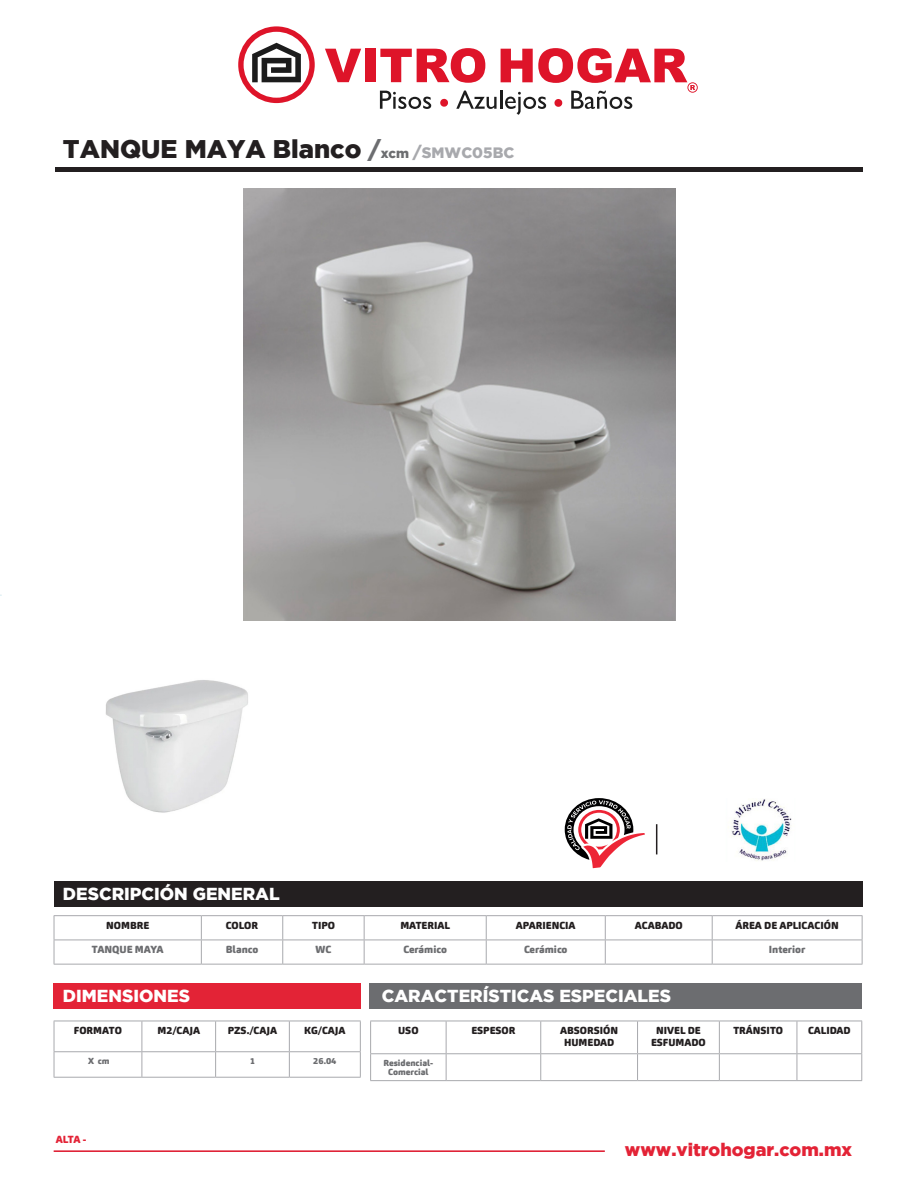
<style>
.page{position:relative;width:918px;height:1188px;background:#fff}
.page>*{position:absolute;margin:0;border:0;box-sizing:border-box;transform-origin:0 0}
.t1{font:900 25.5px "Gotham";color:#231f20}
.t2{font:900 18px "Gotham";color:#e32336}
.t3{font:900 17.4px "Gotham";color:#fff}
.t4{font:900 10.2px "Carnas";color:#6c6d70}
.t5{font:900 10.2px "Carnas";color:#e32336}
.t6{font:900 10.05px/12.1px "Carnas";color:#231f20;text-align:center}
.t7{font:900 8.7px "Carnas";color:#6c6d70}
.s1{font-size:23.85px;color:#6c6d70}
.s2{font-size:13.35px;color:#6c6d70}
.s3{font-size:16.65px;color:#a8a9ad}
.s4{font-size:15px;color:#a8a9ad}
</style>
<div class="page">
<hr style="left:656px;top:824px;width:1px;height:30px;background:#231f20">
<div style="left:54px;top:881px;width:808px;height:25px;background:#231f20"></div>
<hr style="left:54px;top:915px;width:147px;height:1px;background:#a8a9ad">
<hr style="left:201px;top:915px;width:82px;height:1px;background:#a8a9ad">
<hr style="left:283px;top:915px;width:81px;height:1px;background:#a8a9ad">
<hr style="left:364px;top:915px;width:122px;height:1px;background:#a8a9ad">
<hr style="left:486px;top:915px;width:119px;height:1px;background:#a8a9ad">
<hr style="left:605px;top:915px;width:107px;height:1px;background:#a8a9ad">
<hr style="left:712px;top:915px;width:150px;height:1px;background:#a8a9ad">
<hr style="left:54px;top:940px;width:147px;height:1px;background:#a8a9ad">
<svg style="left:54px;top:916px;width:1px;height:48px"></svg>
<hr style="left:201px;top:940px;width:82px;height:1px;background:#a8a9ad">
<svg style="left:201px;top:916px;width:1px;height:48px"></svg>
<hr style="left:283px;top:940px;width:81px;height:1px;background:#a8a9ad">
<svg style="left:282px;top:916px;width:1px;height:48px"></svg>
<hr style="left:364px;top:940px;width:122px;height:1px;background:#a8a9ad">
<svg style="left:364px;top:916px;width:1px;height:48px"></svg>
<hr style="left:486px;top:940px;width:119px;height:1px;background:#a8a9ad">
<svg style="left:486px;top:916px;width:1px;height:48px"></svg>
<hr style="left:605px;top:940px;width:107px;height:1px;background:#a8a9ad">
<svg style="left:605px;top:916px;width:1px;height:48px"></svg>
<hr style="left:712px;top:940px;width:150px;height:1px;background:#a8a9ad">
<svg style="left:712px;top:916px;width:1px;height:48px"></svg>
<svg style="left:862px;top:916px;width:1px;height:48px"></svg>
<hr style="left:54px;top:964px;width:147px;height:1px;background:#a8a9ad">
<hr style="left:201px;top:964px;width:82px;height:1px;background:#a8a9ad">
<hr style="left:283px;top:964px;width:81px;height:1px;background:#a8a9ad">
<hr style="left:364px;top:964px;width:122px;height:1px;background:#a8a9ad">
<hr style="left:486px;top:964px;width:119px;height:1px;background:#a8a9ad">
<hr style="left:605px;top:964px;width:107px;height:1px;background:#a8a9ad">
<hr style="left:712px;top:964px;width:150px;height:1px;background:#a8a9ad">
<div style="left:53px;top:984px;width:308px;height:25px;background:#e32336"></div>
<div style="left:370px;top:984px;width:492px;height:25px;background:#6c6d70"></div>
<hr style="left:370px;top:1021px;width:76px;height:1px;background:#a8a9ad">
<hr style="left:370px;top:1021px;width:1px;height:32px;background:#a8a9ad">
<hr style="left:446px;top:1021px;width:95px;height:1px;background:#a8a9ad">
<hr style="left:446px;top:1021px;width:1px;height:32px;background:#a8a9ad">
<hr style="left:541px;top:1021px;width:97px;height:1px;background:#a8a9ad">
<hr style="left:540px;top:1021px;width:1px;height:32px;background:#a8a9ad">
<hr style="left:638px;top:1021px;width:81px;height:1px;background:#a8a9ad">
<hr style="left:637px;top:1021px;width:1px;height:32px;background:#a8a9ad">
<hr style="left:719px;top:1021px;width:78px;height:1px;background:#a8a9ad">
<hr style="left:719px;top:1021px;width:1px;height:32px;background:#a8a9ad">
<hr style="left:797px;top:1021px;width:65px;height:1px;background:#a8a9ad">
<hr style="left:797px;top:1021px;width:1px;height:32px;background:#a8a9ad">
<hr style="left:861px;top:1021px;width:1px;height:32px;background:#a8a9ad">
<hr style="left:370px;top:1053px;width:76px;height:1px;background:#a8a9ad">
<svg style="left:370px;top:1054px;width:1px;height:26px"></svg>
<hr style="left:446px;top:1053px;width:95px;height:1px;background:#a8a9ad">
<svg style="left:446px;top:1054px;width:1px;height:26px"></svg>
<hr style="left:541px;top:1053px;width:97px;height:1px;background:#a8a9ad">
<svg style="left:540px;top:1054px;width:1px;height:26px"></svg>
<hr style="left:638px;top:1053px;width:81px;height:1px;background:#a8a9ad">
<svg style="left:637px;top:1054px;width:1px;height:26px"></svg>
<hr style="left:719px;top:1053px;width:78px;height:1px;background:#a8a9ad">
<svg style="left:719px;top:1054px;width:1px;height:26px"></svg>
<hr style="left:797px;top:1053px;width:65px;height:1px;background:#a8a9ad">
<svg style="left:797px;top:1054px;width:1px;height:26px"></svg>
<svg style="left:861px;top:1054px;width:1px;height:26px"></svg>
<hr style="left:370px;top:1080px;width:76px;height:1px;background:#a8a9ad">
<hr style="left:446px;top:1080px;width:95px;height:1px;background:#a8a9ad">
<hr style="left:541px;top:1080px;width:97px;height:1px;background:#a8a9ad">
<hr style="left:638px;top:1080px;width:81px;height:1px;background:#a8a9ad">
<hr style="left:719px;top:1080px;width:78px;height:1px;background:#a8a9ad">
<hr style="left:797px;top:1080px;width:65px;height:1px;background:#a8a9ad">
<hr style="left:54px;top:1021px;width:88px;height:1px;background:#a8a9ad">
<hr style="left:54px;top:1021px;width:1px;height:30px;background:#a8a9ad">
<hr style="left:142px;top:1021px;width:74px;height:1px;background:#a8a9ad">
<hr style="left:142px;top:1021px;width:1px;height:30px;background:#a8a9ad">
<hr style="left:216px;top:1021px;width:73px;height:1px;background:#a8a9ad">
<hr style="left:215px;top:1021px;width:1px;height:30px;background:#a8a9ad">
<hr style="left:289px;top:1021px;width:72px;height:1px;background:#a8a9ad">
<hr style="left:289px;top:1021px;width:1px;height:30px;background:#a8a9ad">
<hr style="left:360px;top:1021px;width:1px;height:30px;background:#a8a9ad">
<hr style="left:54px;top:1051px;width:88px;height:1px;background:#a8a9ad">
<svg style="left:54px;top:1052px;width:1px;height:25px"></svg>
<hr style="left:142px;top:1051px;width:74px;height:1px;background:#a8a9ad">
<svg style="left:142px;top:1052px;width:1px;height:25px"></svg>
<hr style="left:216px;top:1051px;width:73px;height:1px;background:#a8a9ad">
<svg style="left:215px;top:1052px;width:1px;height:25px"></svg>
<hr style="left:289px;top:1051px;width:72px;height:1px;background:#a8a9ad">
<svg style="left:289px;top:1052px;width:1px;height:25px"></svg>
<svg style="left:360px;top:1052px;width:1px;height:25px"></svg>
<hr style="left:54px;top:1077px;width:88px;height:1px;background:#a8a9ad">
<hr style="left:142px;top:1077px;width:74px;height:1px;background:#a8a9ad">
<hr style="left:216px;top:1077px;width:73px;height:1px;background:#a8a9ad">
<hr style="left:289px;top:1077px;width:72px;height:1px;background:#a8a9ad">
<hr style="left:55px;top:168px;width:807px;height:4px;background:#231f20">
<hr style="left:54px;top:1150px;width:551px;height:2px;background:#dd1429">
<img style="left:243px;top:188px;width:433px;height:433px">
<img style="left:105px;top:680px;width:143px;height:133px">
<img style="left:731px;top:799px;width:61px;height:62px">
<svg style="left:325px;top:49px;width:36px;height:33px"></svg>
<div style="left:365px;top:49px;width:10px;height:33px;background:#de1429"></div>
<svg style="left:380px;top:48px;width:318px;height:67px"></svg>
<svg style="left:238px;top:26px;width:77px;height:77px"></svg>
<svg style="left:565px;top:798px;width:80px;height:70px"></svg>
<p class="t1" style="left:63px;top:134px;width:453px">TANQUE MAYA Blanco <span class="s1">/</span><span class="s2">xcm</span> <span class="s3">/</span><span class="s4">SMWC05BC</span></p>
<p class="t3" style="left:63px;top:883px;width:218px">DESCRIPCIÓN GENERAL</p>
<p class="t6" style="left:106px;top:919px;width:45px">NOMBRE</p>
<p class="t6" style="left:226px;top:919px;width:34px">COLOR</p>
<p class="t6" style="left:312px;top:919px;width:25px">TIPO</p>
<p class="t6" style="left:400px;top:919px;width:52px">MATERIAL</p>
<p class="t6" style="left:516px;top:919px;width:61px">APARIENCIA</p>
<p class="t6" style="left:635px;top:919px;width:49px">ACABADO</p>
<p class="t6" style="left:736px;top:919px;width:105px">ÁREA DE APLICACIÓN</p>
<p class="t4" style="left:92px;top:943px;width:74px">TANQUE MAYA</p>
<p class="t4" style="left:226px;top:943px;width:34px">Blanco</p>
<p class="t4" style="left:316px;top:943px;width:17px">WC</p>
<p class="t4" style="left:403px;top:943px;width:45px">Cerámico</p>
<p class="t4" style="left:524px;top:943px;width:45px">Cerámico</p>
<p class="t4" style="left:769px;top:943px;width:38px">Interior</p>
<p class="t3" style="left:63px;top:986px;width:129px">DIMENSIONES</p>
<p class="t3" style="left:382px;top:986px;width:291px">CARACTERÍSTICAS ESPECIALES</p>
<p class="t6" style="left:398px;top:1025px;width:22px">USO</p>
<p class="t6" style="left:471px;top:1025px;width:46px">ESPESOR</p>
<p class="t6" style="left:560px;top:1025px;width:60px">ABSORSIÓN</p>
<p class="t6" style="left:564px;top:1037px;width:52px">HUMEDAD</p>
<p class="t6" style="left:651px;top:1025px;width:56px">NIVEL DE<br>ESFUMADO</p>
<p class="t6" style="left:733px;top:1025px;width:51px">TRÁNSITO</p>
<p class="t6" style="left:808px;top:1025px;width:44px">CALIDAD</p>
<p class="t6" style="left:74px;top:1025px;width:50px">FORMATO</p>
<p class="t6" style="left:157px;top:1025px;width:44px">M2/CAJA</p>
<p class="t6" style="left:228px;top:1025px;width:51px">PZS./CAJA</p>
<p class="t6" style="left:304px;top:1025px;width:43px">KG/CAJA</p>
<p class="t7" style="left:88px;top:1055px;width:23px">X cm</p>
<p class="t7" style="left:250px;top:1055px;width:7px">1</p>
<p class="t7" style="left:313px;top:1055px;width:25px">26.04</p>
<p class="t7" style="left:384px;top:1057px;width:51px">Residencial-</p>
<p class="t7" style="left:388px;top:1066px;width:42px">Comercial</p>
<p class="t5" style="left:56px;top:1133px;width:32px">ALTA -</p>
<p class="t2" style="left:625px;top:1139px;width:229px">www.vitrohogar.com.mx</p>
</div>
